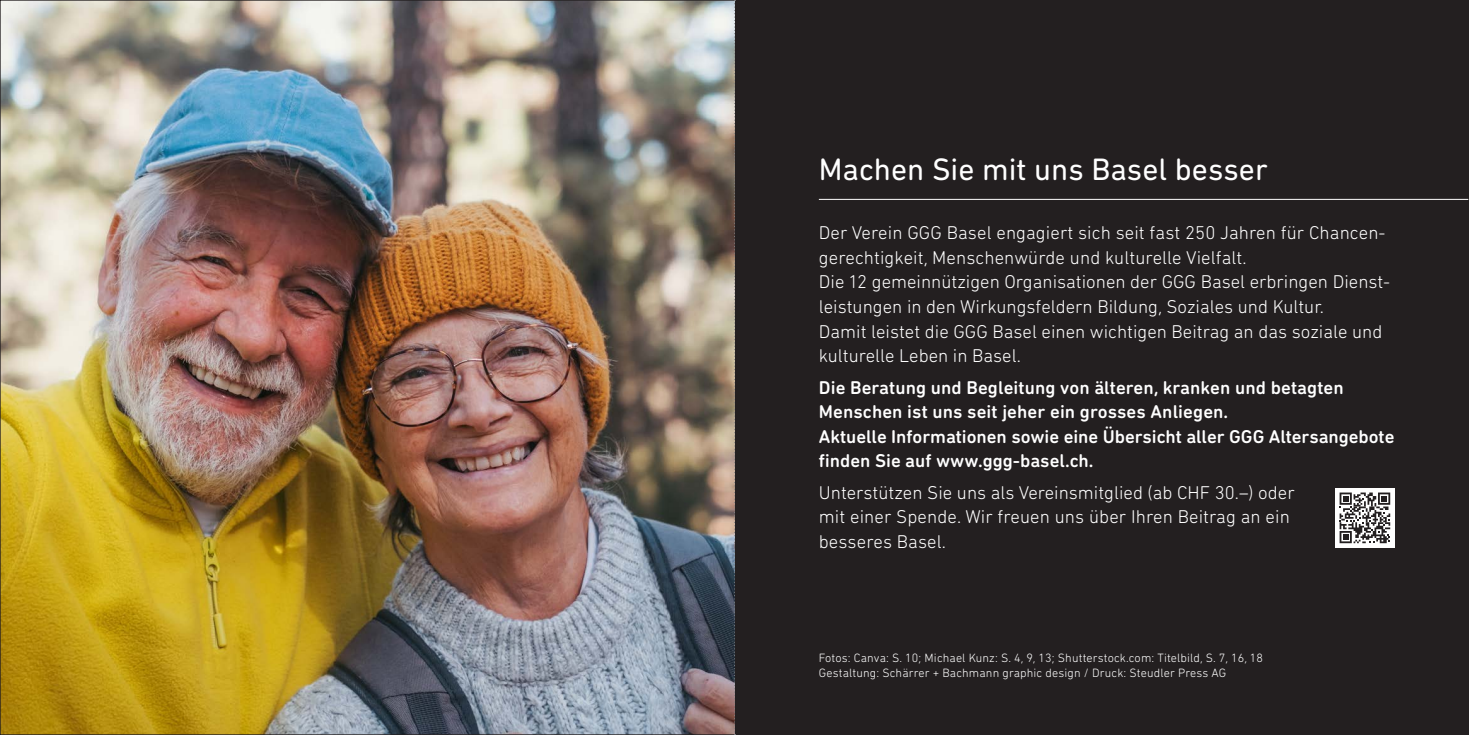
<style>
.page{position:relative;width:1469px;height:735px;background:#fff}
.page>*{position:absolute;margin:0;border:0;box-sizing:border-box;transform-origin:0 0}
.t1{font:31.5px "DIN Next Rounded LT Pro";color:#fff}
.t2{font:300 18.9px/24.5px "DIN Next Rounded LT Pro";color:#fff}
.t3{font:500 18.9px/24.5px "DIN Next Rounded LT Pro";color:#fff}
.t4{font:300 12.25px/15.8px "DIN Next Rounded LT Pro";letter-spacing:.01em;color:#fff}
</style>
<div class="page">
<div style="left:734px;top:0;width:734px;height:734px;background:#231f20"></div>
<img style="left:2px;top:2px;width:732px;height:730px">
<hr style="left:819px;top:199px;width:649px;height:1px;background:#fff">
<div style="left:1334px;top:488px;width:60px;height:59px;background:#fff"></div>
<svg style="left:1339px;top:492px;width:51px;height:51px"></svg>
<svg style="left:734px;top:0;width:1px;height:734px"></svg>
<h1 class="t1" style="left:819px;top:151px;width:450px">Machen Sie mit uns Basel besser</h1>
<p class="t2" style="left:819px;top:220px;width:573px">Der Verein GGG Basel engagiert sich seit fast 250 Jahren für Chancen&shy;gerechtigkeit, Menschenwürde und kulturelle Vielfalt.<br>Die 12 gemeinnützigen Organisationen der GGG Basel erbringen Dienst&shy;leistungen in den Wirkungsfeldern Bildung, Soziales und Kultur.<br>Damit leistet die GGG Basel einen wichtigen Beitrag an das soziale und kulturelle Leben in Basel.</p>
<p class="t3" style="left:819px;top:374px;width:577px">Die Beratung und Begleitung von älteren, kranken und betagten Menschen ist uns seit jeher ein grosses Anliegen.<br>Aktuelle Informationen sowie eine Übersicht aller GGG Altersangebote finden Sie auf www.ggg-basel.ch.</p>
<p class="t2" style="left:819px;top:479px;width:477px">Unterstützen Sie uns als Vereinsmitglied (ab CHF 30.–) oder mit einer Spende. Wir freuen uns über Ihren Beitrag an ein besseres Basel.</p>
<p class="t4" style="left:819px;top:649px;width:446px">Fotos: Canva: S. 10; Michael Kunz: S. 4, 9, 13; Shutterstock.com: Titelbild, S. 7, 16, 18<br>Gestaltung: Schärrer + Bachmann graphic design / Druck: Steudler Press AG</p>
</div>
